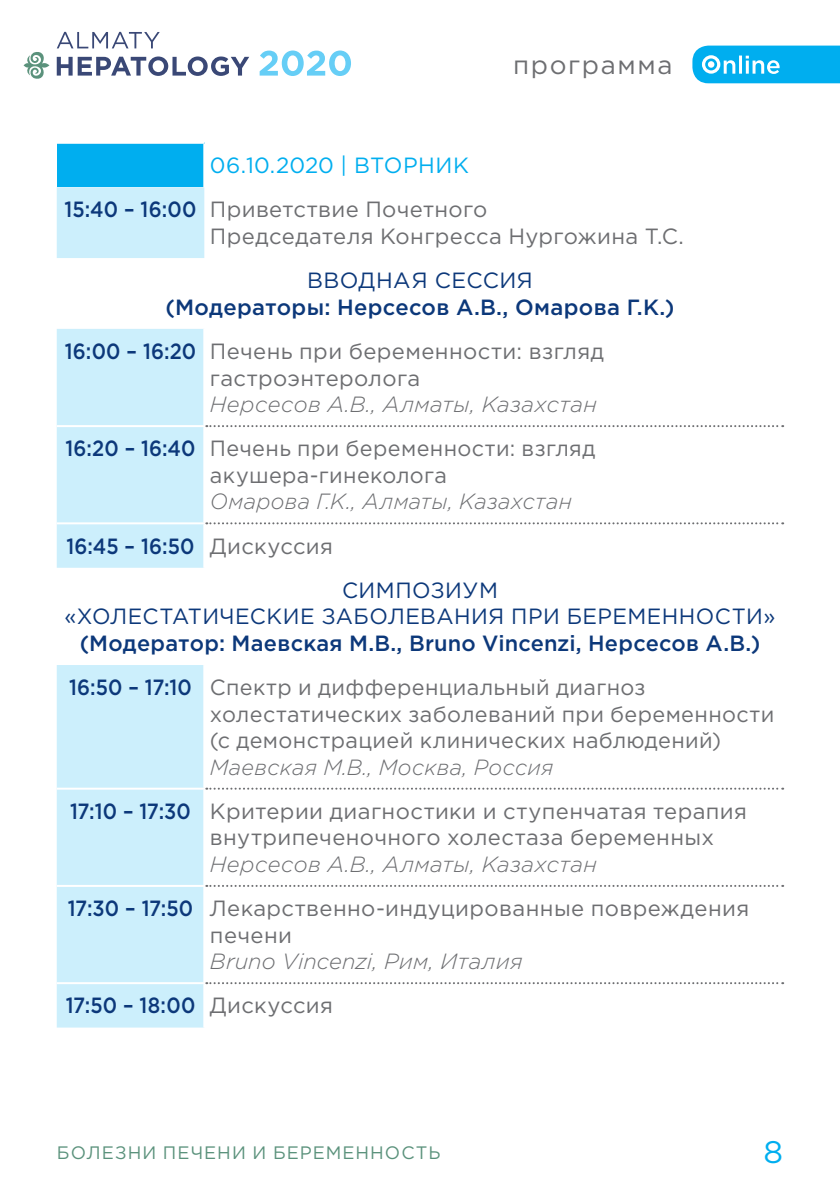
<style>
.page{position:relative;width:840px;height:1191px;background:#fff}
.page>*{position:absolute;margin:0;border:0;box-sizing:border-box;transform-origin:0 0}
.t1{font:31.2px "Gotham Kaz";color:#00aeef}
.t2{font:26px "Gotham Kaz";letter-spacing:.06em;color:#6d6e71}
.t3{font:22px/44.4px "Gotham Kaz";letter-spacing:.015em;color:#6d6e71}
.t4{font:500 22px/44.4px "Gotham Kaz";letter-spacing:.015em;color:#0c387a}
.t5{font:italic 300 22px/44.4px "Gotham Kaz";letter-spacing:.015em;color:#6d6e71;text-align:right}
.t6{font:22px "Gotham Kaz";letter-spacing:.025em;color:#0c387a}
.t7{font:500 22px "Gotham Kaz";letter-spacing:.015em;color:#0c387a;scale:.9 1}
.t8{font:18px "Gotham Kaz";letter-spacing:.06em;color:#5b927c}
.s1{color:#00aeef}
.s2{font-weight:500;color:#0c387a}
.s3{font-weight:400;color:#6d6e71}
.s4{font-weight:500;font-style:normal;color:#0c387a}
.s5{font-weight:400;font-style:normal}
.s6{font-weight:300;font-style:italic}
</style>
<div class="page">
<svg style="left:24px;top:52px;width:25px;height:27px"></svg>
<svg style="left:259px;top:50px;width:92px;height:26px"></svg>
<svg style="left:57px;top:56px;width:192px;height:20px"></svg>
<svg style="left:57px;top:32px;width:103px;height:16px"></svg>
<svg style="left:692px;top:46px;width:147px;height:37px;background:#1fb8f0"></svg>
<div style="left:57px;top:143px;width:147px;height:44px;background:#00aeef"></div>
<svg style="left:57px;top:187px;width:147px;height:840px;fill:#cceffc"></svg>
<hr style="left:203px;top:144px;width:2px;height:43px;background:#fff">
<hr style="left:203px;top:329px;width:2px;height:96px;background:#fff">
<hr style="left:203px;top:427px;width:2px;height:95px;background:#fff">
<hr style="left:203px;top:524px;width:2px;height:44px;background:#fff">
<hr style="left:203px;top:665px;width:2px;height:122px;background:#fff">
<hr style="left:203px;top:789px;width:2px;height:96px;background:#fff">
<hr style="left:203px;top:887px;width:2px;height:95px;background:#fff">
<hr style="left:203px;top:984px;width:2px;height:43px;background:#fff">
<hr style="left:57px;top:142px;width:147px;height:2px;background:#fff">
<hr style="left:57px;top:425px;width:148px;height:2px;background:#fff">
<hr style="left:57px;top:522px;width:148px;height:2px;background:#fff">
<hr style="left:57px;top:787px;width:148px;height:2px;background:#fff">
<hr style="left:57px;top:885px;width:148px;height:2px;background:#fff">
<hr style="left:57px;top:982px;width:148px;height:2px;background:#fff">
<svg style="left:206px;top:425px;width:576px;height:2px"></svg>
<svg style="left:206px;top:522px;width:576px;height:2px"></svg>
<svg style="left:206px;top:787px;width:576px;height:2px"></svg>
<svg style="left:206px;top:885px;width:576px;height:2px"></svg>
<svg style="left:206px;top:982px;width:576px;height:2px"></svg>
<p class="t2" style="left:513px;top:50px;width:161px">программа</p>
<p class="t3" style="left:65px;top:143px;width:424px;text-indent:145px"><span class="s1">06.10.2020 | ВТОРНИК<br></span><span class="s2">15:40 – 16:00</span> Приветствие Почетного</p>
<p class="t3" style="left:210px;top:214px;width:475px">Председателя Конгресса Нургожина Т.С.</p>
<p class="t6" style="left:307px;top:268px;width:227px">ВВОДНАЯ СЕССИЯ</p>
<p class="t4" style="left:65px;top:284px;width:610px;text-indent:101px">(Модераторы: Нерсесов А.В., Омарова Г.К.)<br>16:00 – 16:20 <span class="s3">Печень при беременности: взгляд</span></p>
<p class="t3" style="left:210px;top:355px;width:212px">гастроэнтеролога</p>
<p class="t5" style="left:65px;top:382px;width:532px">Нерсесов А.В., Алматы, Казахстан<br><span class="s4">16:20 – 16:40</span> <span class="s5">Печень при беременности: взгляд</span></p>
<p class="t3" style="left:210px;top:453px;width:238px">акушера-гинеколога</p>
<p class="t5" style="left:210px;top:479px;width:363px">Омарова Г.К., Алматы, Казахстан</p>
<p class="t7" style="left:66px;top:533px;width:297px">16:45 – 16:50 <span class="s3">Дискуссия</span></p>
<p class="t6" style="left:342px;top:578px;width:157px">СИМПОЗИУМ</p>
<p class="t6" style="left:65px;top:604px;width:711px">«ХОЛЕСТАТИЧЕСКИЕ ЗАБОЛЕВАНИЯ ПРИ БЕРЕМЕННОСТИ»</p>
<p class="t4" style="left:69px;top:620px;width:692px;text-indent:11px">(Модератор: Маевская М.В., Bruno Vincenzi, Нерсесов А.В.)<br>16:50 – 17:10 <span class="s3">Спектр и дифференциальный диагноз</span></p>
<p class="t3" style="left:210px;top:700px;width:565px;line-height:26.4px">холестатических заболеваний при беременности (с демонстрацией клинических наблюдений)</p>
<p class="t3" style="left:70px;top:744px;width:678px;text-indent:140px"><span class="s6">Маевская М.В., Москва, Россия<br></span><span class="s2">17:10 – 17:30</span> Критерии диагностики и ступенчатая терапия</p>
<p class="t3" style="left:210px;top:815px;width:505px">внутрипеченочного холестаза беременных</p>
<p class="t3" style="left:68px;top:841px;width:682px;text-align:center"><span class="s6">Нерсесов А.В., Алматы, Казахстан<br></span><span class="s2">17:30 – 17:50</span> Лекарственно-индуцированные повреждения</p>
<p class="t3" style="left:210px;top:912px;width:83px">печени</p>
<p class="t5" style="left:66px;top:939px;width:458px;text-align:left;text-indent:144px">Bruno Vincenzi, Рим, Италия<br><span class="s4">17:50 – 18:00</span> <span class="s5">Дискуссия</span></p>
<p class="t8" style="left:57px;top:1142px;width:385px">БОЛЕЗНИ ПЕЧЕНИ И БЕРЕМЕННОСТЬ</p>
<h1 class="t1" style="left:763px;top:1134px;width:21px">8</h1>
</div>
